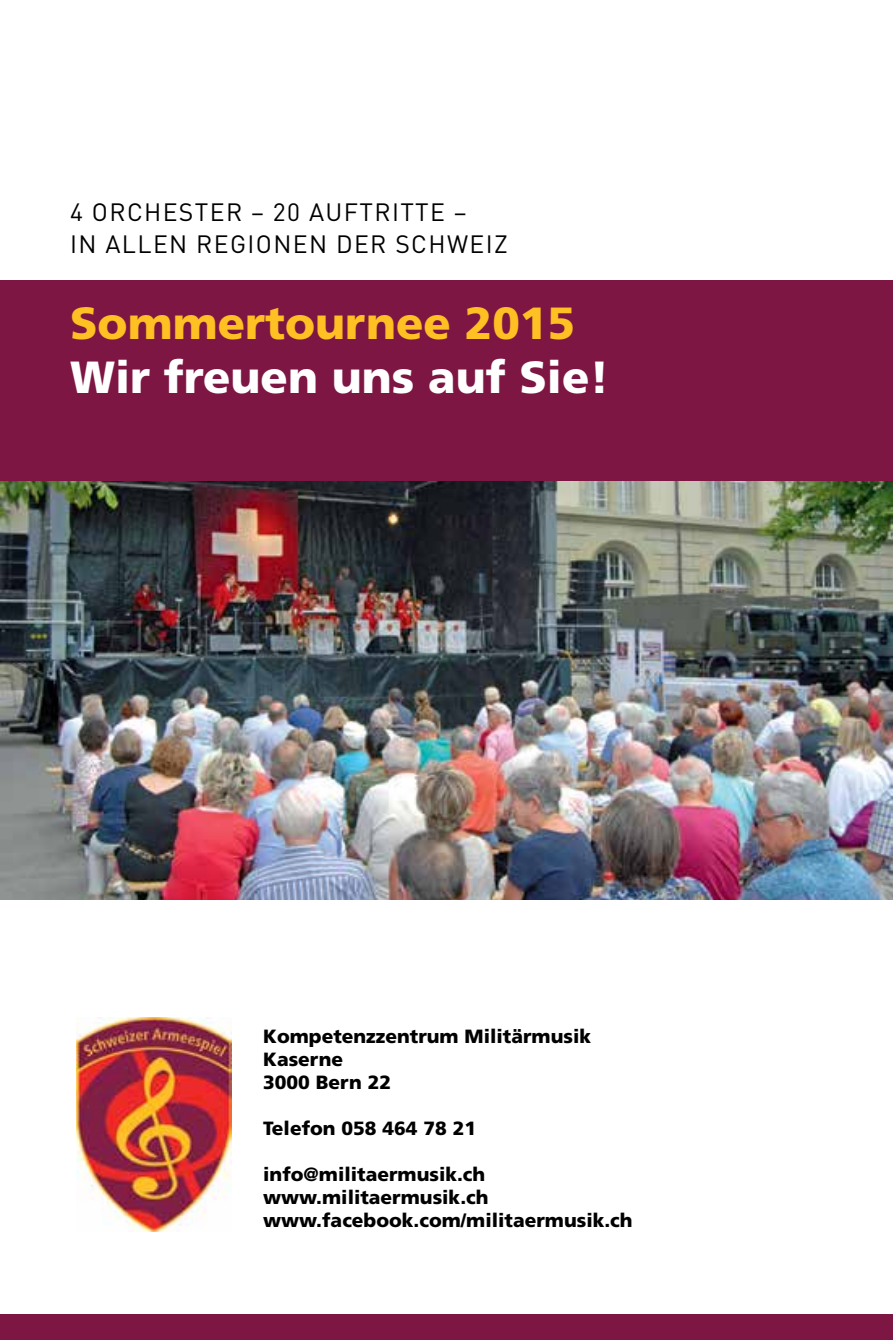
<style>
.page{position:relative;width:893px;height:1340px;background:#fff}
.page>*{position:absolute;margin:0;border:0;box-sizing:border-box;transform-origin:0 0}
.t1{font:900 45px "Frutiger LT Std";color:#fff}
.t2{font:900 45px "Frutiger LT Std";color:#fec022}
.t3{font:24.75px/32.4px "DIN";letter-spacing:.055em;color:#000}
.t4{font:900 19.12px/22.9px "Frutiger LT Std";color:#000}
</style>
<div class="page">
<img style="left:0;top:481px;width:893px;height:418px">
<div style="left:0;top:281px;width:893px;height:200px;background:#7e1644"></div>
<img style="left:77px;top:1017px;width:154px;height:214px">
<div style="left:0;top:1314px;width:893px;height:25px;background:#7e1644"></div>
<p class="t3" style="left:70px;top:195px;width:439px">4 ORCHESTER – 20 AUFTRITTE –<br>IN ALLEN REGIONEN DER SCHWEIZ</p>
<h1 class="t2" style="left:70px;top:296px;width:506px">Sommertournee 2015</h1>
<h1 class="t1" style="left:70px;top:350px;width:541px">Wir freuen uns auf Sie!</h1>
<p class="t4" style="left:263px;top:1025px;width:329px">Kompetenzzentrum Militärmusik<br>Kaserne<br>3000 Bern 22</p>
<p class="t4" style="left:263px;top:1116px;width:214px">Telefon 058 464 78 21</p>
<p class="t4" style="left:263px;top:1162px;width:371px">info@militaermusik.ch www.militaermusik.ch www.facebook.com/militaermusik.ch</p>
</div>
